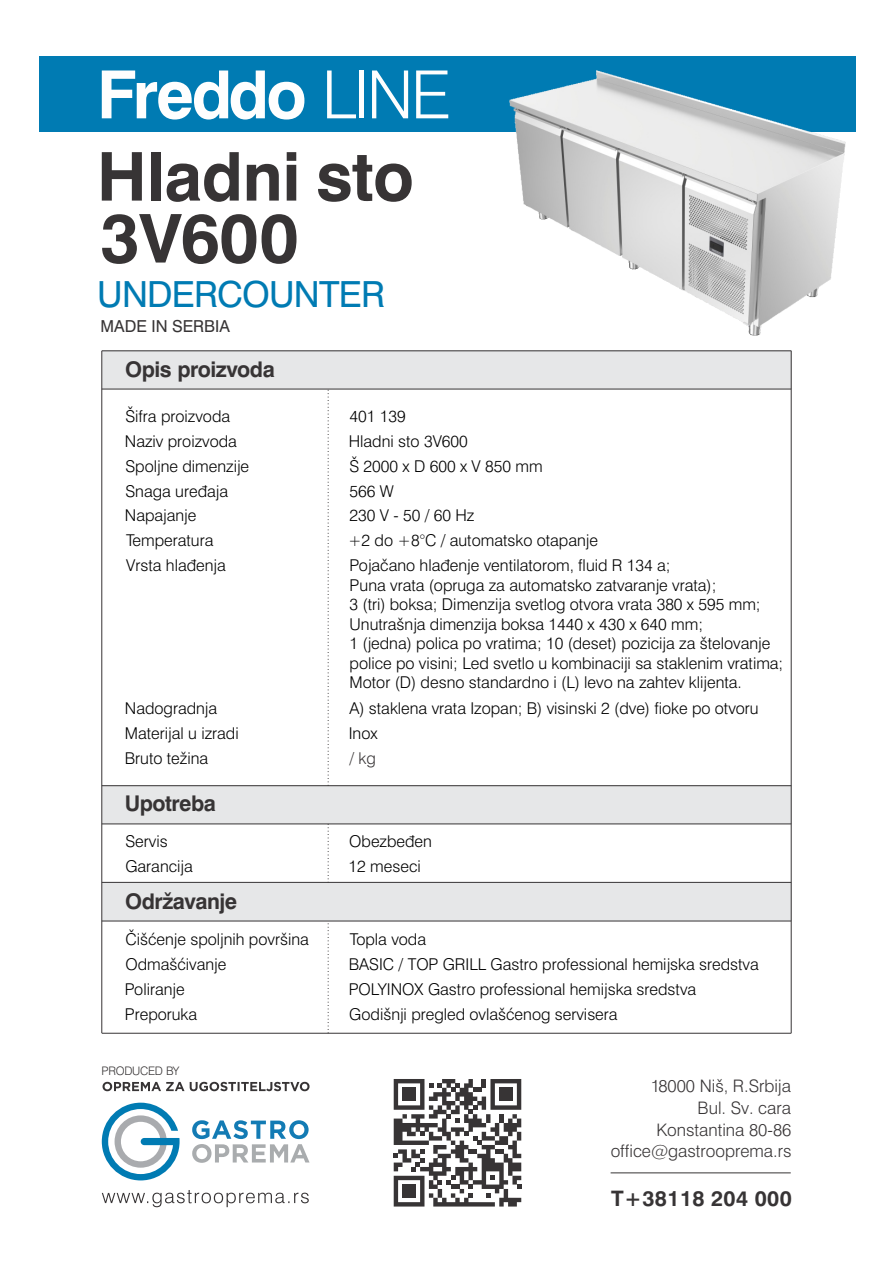
<style>
.page{position:relative;width:893px;height:1263px;background:#fff}
.page>*{position:absolute;margin:0;border:0;box-sizing:border-box;transform-origin:0 0}
.t1{font:700 69.15px "Swiss 721 BT";color:#373435}
.t2{font:700 67.35px "Swiss 721 BT";letter-spacing:-.01em;color:#373435}
.t3{font:700 66.45px "Swiss 721 BT";letter-spacing:-.045em;color:#fefefe}
.t4{font:36px "Swiss 721 BT";letter-spacing:-.02em;color:#007bb3}
.t5{font:700 21.6px "Swiss 721 BT";letter-spacing:-.025em;color:#373435}
.t6{font:700 21.3px "Swiss 721 BT";letter-spacing:.02em;color:#373435}
.t7{font:300 17.25px/21.8px "Swiss 721 BT";color:#373435;text-align:right}
.t8{font:16.5px "Swiss 721 BT";color:#373435}
.t9{font:300 16.2px/24.9px "Swiss 721 BT";color:#000}
.t10{font:300 16.2px "Swiss 721 BT";color:#373435}
.t11{font:300 11.7px "Swiss 721 BT";letter-spacing:-.02em;color:#373435}
.s1{font-weight:300}
.s2{font-size:67.35px}
</style>
<div class="page">
<div style="left:102px;top:786px;width:689px;height:38px;background:#e6e7e8"></div>
<div style="left:102px;top:883px;width:689px;height:38px;background:#e6e7e8"></div>
<svg style="left:328px;top:921px;width:1px;height:112px"></svg>
<svg style="left:328px;top:824px;width:1px;height:58px"></svg>
<hr style="left:102px;top:823px;width:689px;height:1px;background:#373435">
<hr style="left:102px;top:785px;width:689px;height:1px;background:#373435">
<hr style="left:102px;top:920px;width:689px;height:1px;background:#373435">
<hr style="left:102px;top:882px;width:689px;height:1px;background:#373435">
<hr style="left:102px;top:1033px;width:689px;height:1px;background:#373435">
<hr style="left:611px;top:1172px;width:180px;height:1px;background:#373435">
<div style="left:102px;top:351px;width:689px;height:38px;background:#e6e7e8"></div>
<div style="left:40px;top:56px;width:816px;height:76px;background:#007bb3"></div>
<svg style="left:102px;top:1103px;width:78px;height:77px"></svg>
<svg style="left:102px;top:1190px;width:207px;height:17px"></svg>
<svg style="left:103px;top:1082px;width:207px;height:9px"></svg>
<svg style="left:328px;top:390px;width:1px;height:396px"></svg>
<hr style="left:102px;top:389px;width:689px;height:1px;background:#373435">
<hr style="left:791px;top:351px;width:1px;height:682px;background:#373435">
<hr style="left:101px;top:351px;width:1px;height:682px;background:#373435">
<hr style="left:102px;top:350px;width:689px;height:1px;background:#373435">
<svg style="left:394px;top:1079px;width:127px;height:127px"></svg>
<svg style="left:192px;top:1120px;width:118px;height:43px"></svg>
<img style="left:509px;top:70px;width:337px;height:266px">
<h3 class="t3" style="left:97px;top:68px;width:356px">Freddo <span class="s1">LINE</span></h3>
<h2 class="t2" style="left:97px;top:149px;width:319px">Hladni sto</h2>
<h1 class="t1" style="left:100px;top:210px;width:200px">3<span class="s2">V</span>600</h1>
<h3 class="t4" style="left:97px;top:279px;width:289px">UNDERCOUNTER</h3>
<p class="t8" style="left:101px;top:320px;width:131px">MADE IN SERBIA</p>
<h3 class="t5" style="left:125px;top:360px;width:151px">Opis proizvoda</h3>
<p class="t9" style="left:125px;top:405px;width:126px">Šifra proizvoda<br>Naziv proizvoda<br>Spoljne dimenzije<br>Snaga uređaja<br>Napajanje<br>Temperatura</p>
<p class="t9" style="left:126px;top:554px;width:101px">Vrsta hlađenja</p>
<p class="t9" style="left:125px;top:697px;width:94px">Nadogradnja</p>
<p class="t9" style="left:348px;top:405px;width:324px">401 139<br>Hladni sto 3V600<br>Š 2000 x D 600 x V 850 mm<br>566 W<br>230 V - 50 / 60 Hz<br>+2 do +8°C / automatsko otapanje<br>Pojačano hlađenje ventilatorom, fluid R 134 a;</p>
<p class="t9" style="left:350px;top:577px;width:435px;line-height:19.5px">Puna vrata (opruga za automatsko zatvaranje vrata);<br>3 (tri) boksa; Dimenzija svetlog otvora vrata 380 x 595 mm; Unutrašnja dimenzija boksa 1440 x 430 x 640 mm;<br>1 (jedna) polica po vratima; 10 (deset) pozicija za štelovanje police po visini; Led svetlo u kombinaciji sa staklenim vratima; Motor (D) desno standardno i (L) levo na zahtev klijenta.</p>
<p class="t9" style="left:349px;top:697px;width:411px">A) staklena vrata Izopan; B) visinski 2 (dve) fioke po otvoru</p>
<p class="t9" style="left:125px;top:722px;width:115px">Materijal u izradi<br>Bruto težina</p>
<p class="t9" style="left:349px;top:722px;width:30px">Inox</p>
<p class="t10" style="left:350px;top:751px;width:28px">/ kg</p>
<h3 class="t5" style="left:125px;top:795px;width:93px">Upotreba</h3>
<p class="t9" style="left:125px;top:830px;width:69px">Servis<br>Garancija</p>
<p class="t9" style="left:349px;top:830px;width:85px">Obezbeđen<br>12 meseci</p>
<h3 class="t5" style="left:125px;top:892px;width:113px">Održavanje</h3>
<p class="t9" style="left:125px;top:928px;width:185px">Čišćenje spoljnih površina<br>Odmašćivanje<br>Poliranje<br>Preporuka</p>
<p class="t9" style="left:349px;top:928px;width:411px">Topla voda<br>BASIC / TOP GRILL Gastro professional hemijska sredstva POLYINOX Gastro professional hemijska sredstva<br>Godišnji pregled ovlašćenog servisera</p>
<p class="t11" style="left:102px;top:1066px;width:79px">PRODUCED BY</p>
<p class="t7" style="left:611px;top:1077px;width:182px">18000 Niš, R.Srbija<br>Bul. Sv. cara<br>Konstantina 80-86 office@gastrooprema.rs</p>
<h3 class="t6" style="left:611px;top:1190px;width:182px">T+38118 204 000</h3>
</div>
